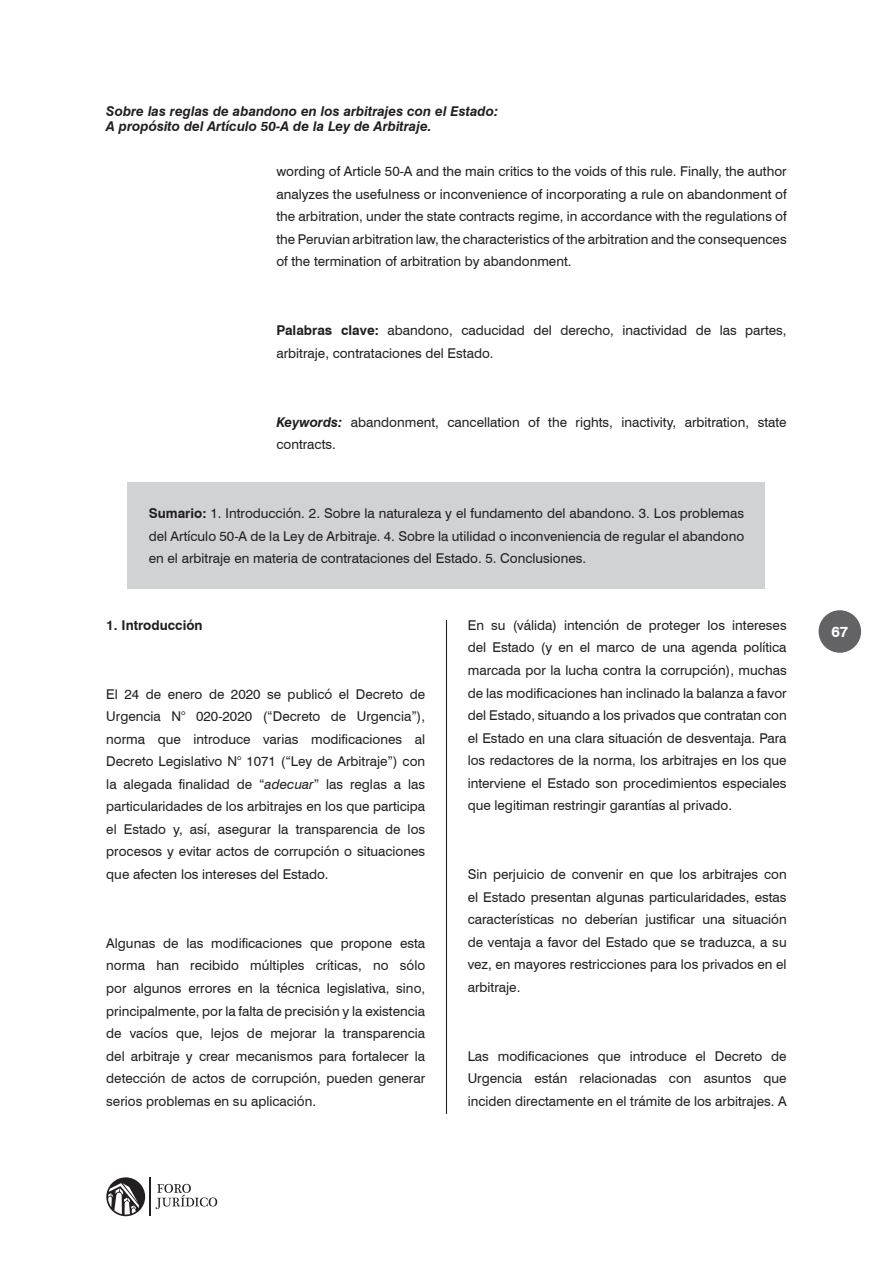
<style>
.page{position:relative;width:893px;height:1263px;background:#fff}
.page>*{position:absolute;margin:0;border:0;box-sizing:border-box;transform-origin:0 0}
.t1{font:700 15px "Swiss 721 BT";color:#fff}
.t2{font:13.5px/22.5px "Swiss 721 BT";color:#231f20;text-align:justify}
.t3{font:italic 700 13.5px/15px "Swiss 721 BT";color:#231f20}
.t4{font:700 13.5px "Swiss 721 BT";color:#231f20}
.s1{font-weight:700}
.s2{font-weight:700;font-style:italic}
.s3{font-style:italic}
</style>
<div class="page">
<div style="left:819px;top:610px;width:42px;height:43px;background:#636366;border-radius:50%"></div>
<hr style="left:446px;top:166px;width:1px;height:959px;background:#231f20">
<div style="left:106px;top:1177px;width:39px;height:39px;background:#231f20;border-radius:50%"></div>
<svg style="left:108px;top:1183px;width:31px;height:31px"></svg>
<hr style="left:149px;top:1177px;width:2px;height:39px;background:#231f20">
<svg style="left:155px;top:1184px;width:62px;height:25px"></svg>
<div style="left:128px;top:483px;width:637px;height:106px;background:#d1d2d4"></div>
<div style="left:412px;top:1114px;width:69px;height:77px;background:#fff"></div>
<p class="t3" style="left:106px;top:104px;width:393px">Sobre las reglas de abandono en los arbitrajes con el Estado:<br>A propósito del Artículo 50-A de la Ley de Arbitraje.</p>
<p class="t2" style="left:276px;top:160px;width:512px">wording of Article 50-A and the main critics to the voids of this rule. Finally, the author analyzes the usefulness or inconvenience of incorporating a rule on abandonment of the arbitration, under the state contracts regime, in accordance with the regulations of the Peruvian arbitration law, the characteristics of the arbitration and the consequences of the termination of arbitration by abandonment.</p>
<p class="t2" style="left:276px;top:319px;width:512px"><span class="s1">Palabras clave:</span> abandono, caducidad del derecho, inactividad de las partes, arbitraje, contrataciones del Estado.</p>
<p class="t2" style="left:276px;top:410px;width:512px"><span class="s2">Keywords:</span> abandonment, cancellation of the rights, inactivity, arbitration, state contracts.</p>
<p class="t2" style="left:149px;top:502px;width:597px"><span class="s1">Sumario:</span> 1. Introducción. 2. Sobre la naturaleza y el fundamento del abandono. 3. Los problemas del Artículo 50-A de la Ley de Arbitraje. 4. Sobre la utilidad o inconveniencia de regular el abandono en el arbitraje en materia de contrataciones del Estado. 5. Conclusiones.</p>
<p class="t4" style="left:106px;top:616px;width:98px">1. Introducción</p>
<p class="t2" style="left:106px;top:682px;width:320px">El 24 de enero de 2020 se publicó el Decreto de Urgencia N° 020-2020 (“Decreto de Urgencia”), norma que introduce varias modificaciones al Decreto Legislativo N° 1071 (“Ley de Arbitraje”) con la alegada finalidad de “<span class="s3">adecuar</span>” las reglas a las particularidades de los arbitrajes en los que participa el Estado y, así, asegurar la transparencia de los procesos y evitar actos de corrupción o situaciones que afecten los intereses del Estado.</p>
<p class="t2" style="left:106px;top:931px;width:320px">Algunas de las modificaciones que propone esta norma han recibido múltiples críticas, no sólo por algunos errores en la técnica legislativa, sino, principalmente, por la falta de precisión y la existencia de vacíos que, lejos de mejorar la transparencia del arbitraje y crear mecanismos para fortalecer la detección de actos de corrupción, pueden generar serios problemas en su aplicación.</p>
<p class="t2" style="left:468px;top:613px;width:320px">En su (válida) intención de proteger los intereses del Estado (y en el marco de una agenda política marcada por la lucha contra la corrupción), muchas de las modificaciones han inclinado la balanza a favor del Estado, situando a los privados que contratan con el Estado en una clara situación de desventaja. Para los redactores de la norma, los arbitrajes en los que interviene el Estado son procedimientos especiales que legitiman restringir garantías al privado.</p>
<p class="t2" style="left:468px;top:862px;width:320px">Sin perjuicio de convenir en que los arbitrajes con el Estado presentan algunas particularidades, estas características no deberían justificar una situación de ventaja a favor del Estado que se traduzca, a su vez, en mayores restricciones para los privados en el arbitraje.</p>
<p class="t2" style="left:468px;top:1044px;width:320px">Las modificaciones que introduce el Decreto de Urgencia están relacionadas con asuntos que inciden directamente en el trámite de los arbitrajes. A</p>
<p class="t1" style="left:831px;top:621px;width:19px">67</p>
</div>
